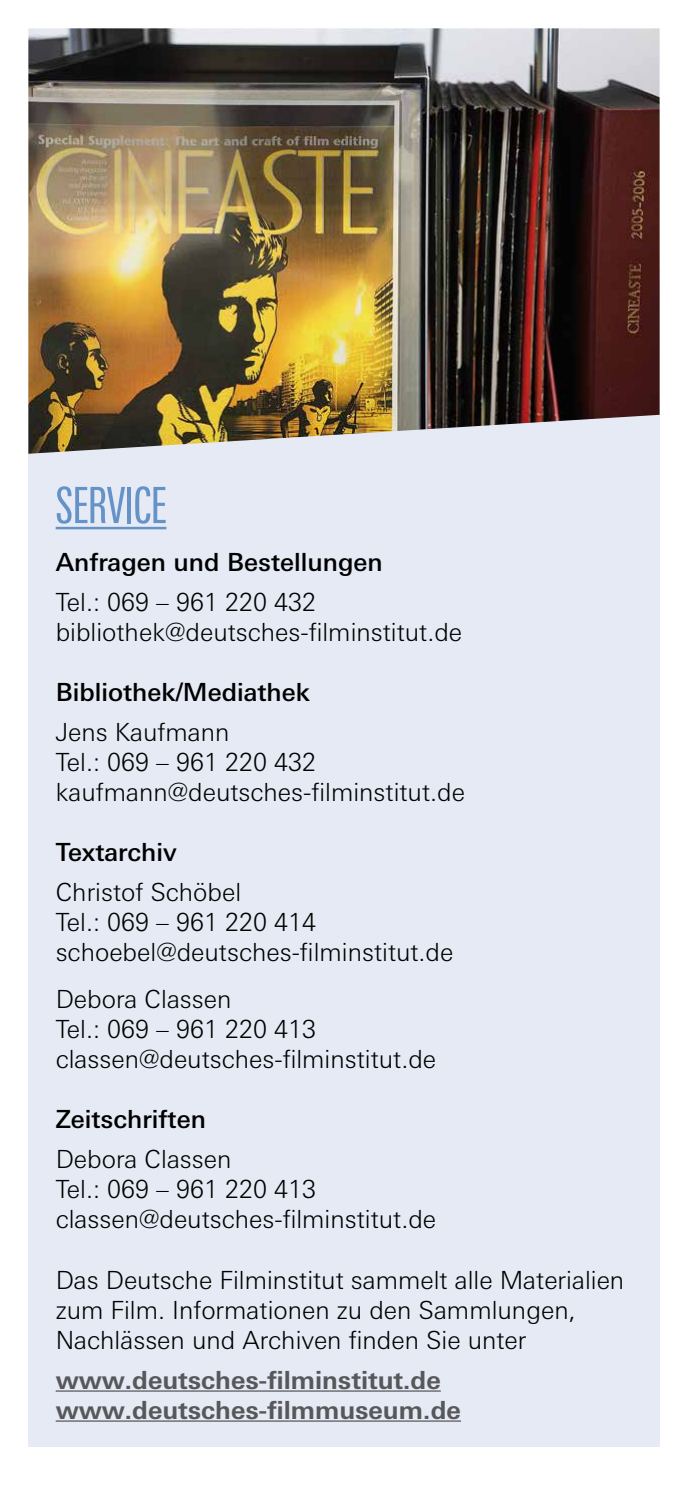
<style>
.page{position:relative;width:688px;height:1489px;background:#fff}
.page>*{position:absolute;margin:0;border:0;box-sizing:border-box;transform-origin:0 0}
.t1{font:50px "Linotype Univers Comp";color:#6593c8}
.t2{font:300 25px/30px "Linotype Univers Basic";color:#000}
.t3{font:500 25px "Linotype Univers Basic";color:#000}
.t4{font:700 25px/30px "Linotype Univers Basic";color:#58585a}
</style>
<div class="page">
<div style="left:28px;top:269px;width:631px;height:1177px;background:#e5eaf5"></div>
<hr style="left:56px;top:527px;width:110px;height:2px;background:#6593c8">
<hr style="left:56px;top:1390px;width:384px;height:1px;background:#58585a">
<hr style="left:56px;top:1420px;width:405px;height:1px;background:#58585a">
<img style="left:28px;top:28px;width:631px;height:426px">
<h1 class="t1" style="left:56px;top:477px;width:112px">SERVICE</h1>
<p class="t3" style="left:56px;top:547px;width:328px">Anfragen und Bestellungen</p>
<p class="t2" style="left:56px;top:586px;width:408px">Tel.: 069 – 961 220 432 bibliothek@deutsches-filminstitut.de</p>
<p class="t3" style="left:56px;top:677px;width:256px">Bibliothek/Mediathek</p>
<p class="t2" style="left:56px;top:716px;width:410px">Jens Kaufmann<br>Tel.: 069 – 961 220 432 kaufmann@deutsches-filminstitut.de</p>
<p class="t3" style="left:56px;top:837px;width:123px">Textarchiv</p>
<p class="t2" style="left:56px;top:876px;width:399px">Christof Schöbel<br>Tel.: 069 – 961 220 414 schoebel@deutsches-filminstitut.de</p>
<p class="t2" style="left:56px;top:984px;width:382px">Debora Classen<br>Tel.: 069 – 961 220 413 classen@deutsches-filminstitut.de</p>
<p class="t3" style="left:56px;top:1104px;width:152px">Zeitschriften</p>
<p class="t2" style="left:56px;top:1144px;width:382px">Debora Classen<br>Tel.: 069 – 961 220 413 classen@deutsches-filminstitut.de</p>
<p class="t2" style="left:56px;top:1264px;width:570px">Das Deutsche Filminstitut sammelt alle Materialien zum Film. Informationen zu den Sammlungen,<br>Nachlässen und Archiven finden Sie unter</p>
<p class="t4" style="left:56px;top:1364px;width:407px">www.deutsches-filminstitut.de www.deutsches-filmmuseum.de</p>
</div>
